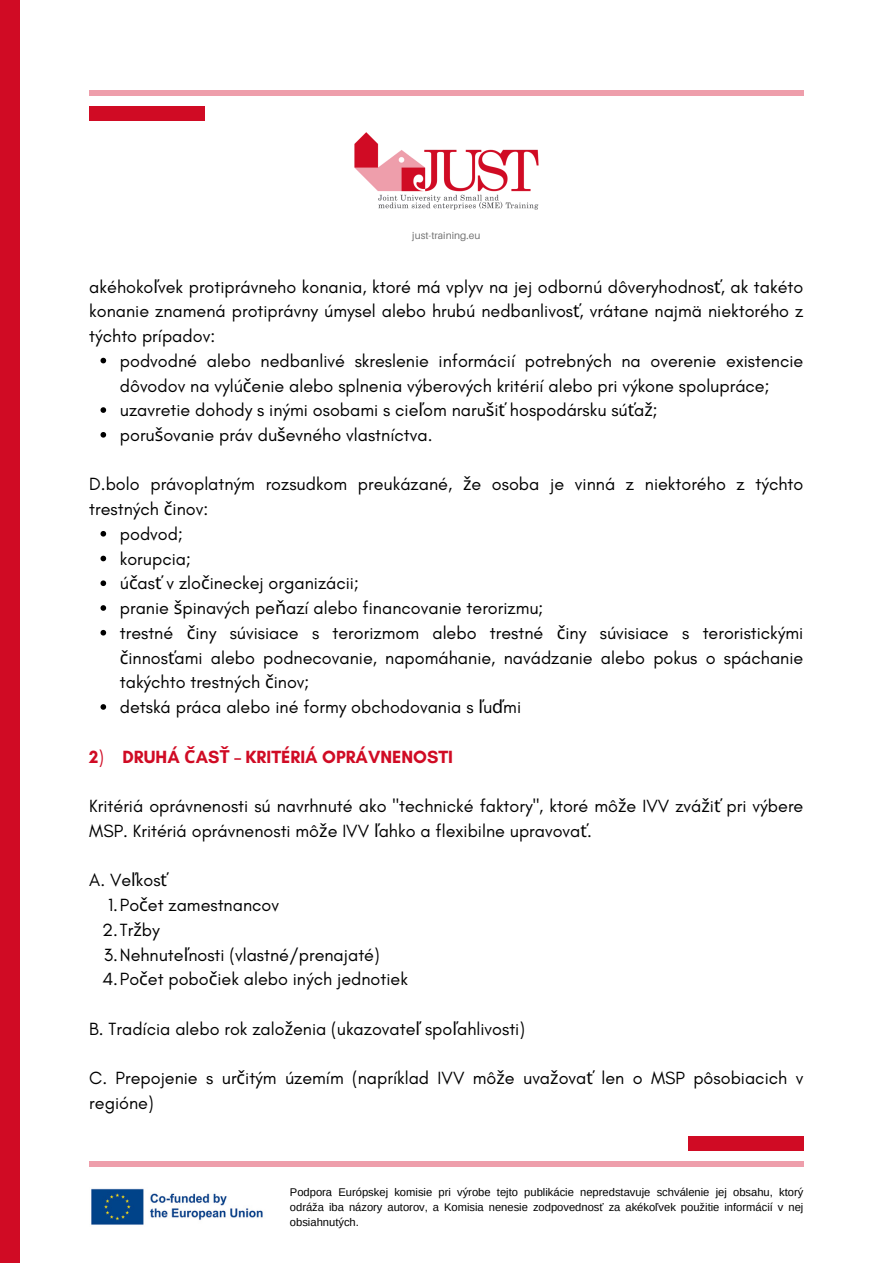
<style>
.page{position:relative;width:893px;height:1264px;background:#fff}
.page>*{position:absolute;margin:0;border:0;box-sizing:border-box;transform-origin:0 0}
.t1{font:18px/24.8px "Glacial Indifference";color:#000}
.t2{font:700 18px "Glacial Indifference";color:#d00b24}
.t3{font:11.25px/14.9px "Arimo";color:#000;text-align:justify}
.t4{font:10.2px "Aileron";color:#737373}
.s1{font-family:"Noto Sans"}
.s2{font-weight:400}
</style>
<div class="page">
<img style="left:354px;top:132px;width:185px;height:78px">
<img style="left:91px;top:1188px;width:172px;height:37px">
<div style="left:89px;top:1161px;width:714px;height:5px;background:#ee9eab"></div>
<div style="left:89px;top:90px;width:714px;height:6px;background:#ee9eab"></div>
<div style="left:89px;top:106px;width:116px;height:14px;background:#d00b24"></div>
<div style="left:687px;top:1136px;width:116px;height:14px;background:#d00b24"></div>
<div style="left:0;top:0;width:20px;height:1262px;background:#d00b24"></div>
<svg style="left:100px;top:358px;width:6px;height:5px"></svg>
<svg style="left:100px;top:407px;width:6px;height:6px"></svg>
<svg style="left:100px;top:432px;width:6px;height:5px"></svg>
<svg style="left:100px;top:531px;width:6px;height:5px"></svg>
<svg style="left:100px;top:555px;width:6px;height:6px"></svg>
<svg style="left:100px;top:580px;width:6px;height:6px"></svg>
<svg style="left:100px;top:605px;width:6px;height:6px"></svg>
<svg style="left:100px;top:630px;width:6px;height:5px"></svg>
<svg style="left:100px;top:704px;width:6px;height:5px"></svg>
<p class="t4" style="left:412px;top:229px;width:70px">just-training.eu</p>
<p class="t1" style="left:89px;top:274px;width:715px;text-align:justify">akéhoko<span class="s1">ľ</span>vek protiprávneho konania, ktoré má vplyv na jej odbornú dôveryhodnos<span class="s1">ť</span>, ak takéto konanie znamená protiprávny úmysel alebo hrubú nedbanlivos<span class="s1">ť</span>, vrátane najmä niektorého z týchto prípadov:</p>
<p class="t1" style="left:120px;top:348px;width:685px">podvodné alebo nedbanlivé skreslenie informácií potrebných na overenie existencie dôvodov na vylú<span class="s1">č</span>enie alebo splnenia výberových kritérií alebo pri výkone spolupráce;</p>
<p class="t1" style="left:120px;top:397px;width:539px">uzavretie dohody s inými osobami s cie<span class="s1">ľ</span>om naru<span class="s1">š</span>i<span class="s1">ť</span> hospodársku sú<span class="s1">ť</span>a<span class="s1">ž</span>;</p>
<p class="t1" style="left:120px;top:422px;width:314px">poru<span class="s1">š</span>ovanie práv du<span class="s1">š</span>evného vlastníctva.</p>
<p class="t1" style="left:89px;top:472px;width:715px">D.bolo právoplatným rozsudkom preukázané, <span class="s1">ž</span>e osoba je vinná z niektorého z týchto trestných <span class="s1">č</span>inov:</p>
<p class="t1" style="left:120px;top:521px;width:64px">podvod;</p>
<p class="t1" style="left:120px;top:546px;width:73px">korupcia;</p>
<p class="t1" style="left:120px;top:570px;width:240px">ú<span class="s1">č</span>as<span class="s1">ť</span> v zlo<span class="s1">č</span>ineckej organizácii;</p>
<p class="t1" style="left:120px;top:595px;width:425px">pranie <span class="s1">š</span>pinavých pe<span class="s1">ň</span>azí alebo financovanie terorizmu;</p>
<p class="t1" style="left:120px;top:620px;width:685px;text-align:justify">trestné <span class="s1">č</span>iny súvisiace s terorizmom alebo trestné <span class="s1">č</span>iny súvisiace s teroristickými <span class="s1">č</span>innos<span class="s1">ť</span>ami alebo podnecovanie, napomáhanie, navádzanie alebo pokus o spáchanie takýchto trestných <span class="s1">č</span>inov;</p>
<p class="t1" style="left:120px;top:694px;width:403px">detská práca alebo iné formy obchodovania s <span class="s1">ľ</span>u<span class="s1">ď</span>mi</p>
<p class="t2" style="left:89px;top:745px;width:365px">2<span class="s2">)</span> DRUHÁ <span class="s1">Č</span>AS<span class="s1">Ť</span> – KRITÉRIÁ OPRÁVNENOSTI</p>
<p class="t1" style="left:89px;top:793px;width:715px">Kritériá oprávnenosti sú navrhnuté ako "technické faktory", ktoré mô<span class="s1">ž</span>e IVV zvá<span class="s1">ž</span>i<span class="s1">ť</span> pri výbere<br>MSP. Kritériá oprávnenosti mô<span class="s1">ž</span>e IVV <span class="s1">ľ</span>ahko a flexibilne upravova<span class="s1">ť</span>.</p>
<p class="t1" style="left:89px;top:867px;width:79px">A. Ve<span class="s1">ľ</span>kos<span class="s1">ť</span></p>
<p class="t1" style="left:108px;top:892px;width:172px">1.Po<span class="s1">č</span>et zamestnancov</p>
<p class="t1" style="left:102px;top:917px;width:59px">2.Tr<span class="s1">ž</span>by</p>
<p class="t1" style="left:104px;top:941px;width:277px">3.Nehnute<span class="s1">ľ</span>nosti (vlastné/prenajaté)</p>
<p class="t1" style="left:102px;top:966px;width:307px">4.Po<span class="s1">č</span>et pobo<span class="s1">č</span>iek alebo iných jednotiek</p>
<p class="t1" style="left:89px;top:1016px;width:437px">B. Tradícia alebo rok zalo<span class="s1">ž</span>enia (ukazovate<span class="s1">ľ</span> spo<span class="s1">ľ</span>ahlivosti)</p>
<p class="t1" style="left:89px;top:1065px;width:715px">C. Prepojenie s ur<span class="s1">č</span>itým územím (napríklad IVV mô<span class="s1">ž</span>e uva<span class="s1">ž</span>ova<span class="s1">ť</span> len o MSP pôsobiacich v regióne)</p>
<p class="t3" style="left:290px;top:1184px;width:515px">Podpora Európskej komisie pri výrobe tejto publikácie nepredstavuje schválenie jej obsahu, ktorý odráža iba názory autorov, a Komisia nenesie zodpovednosť za akékoľvek použitie informácií v nej obsiahnutých.</p>
</div>
